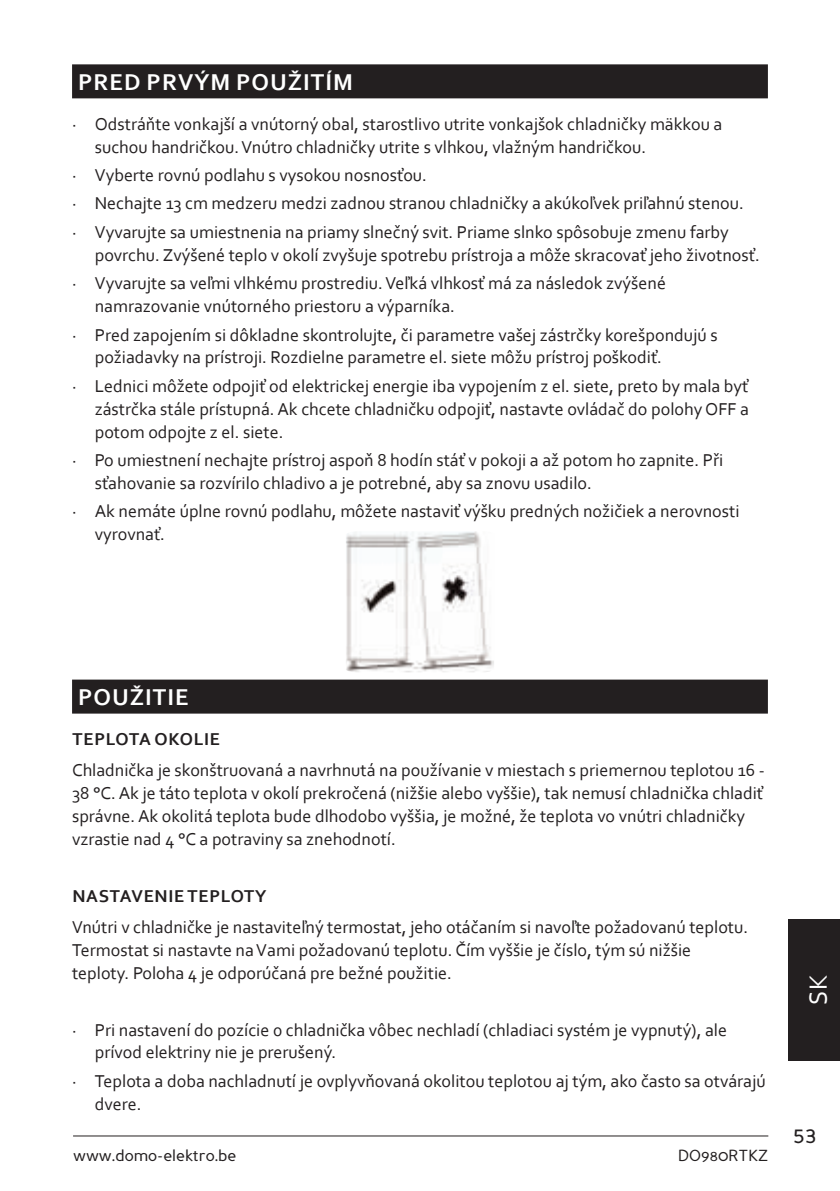
<style>
.page{position:relative;width:840px;height:1191px;background:#fff}
.page>*{position:absolute;margin:0;border:0;box-sizing:border-box;transform-origin:0 0}
.t1{font:26px "Corbel";color:#fff}
.t2{font:700 24px "Corbel";letter-spacing:.04em;color:#fff}
.t3{font:24px "Perspective Sans";color:#231f20}
.t4{font:18px/22.8px "Corbel";color:#231f20}
.t5{font:700 18px "Corbel";letter-spacing:.04em;color:#231f20}
.t6{font:16px "Perspective Sans";color:#231f20}
</style>
<div class="page">
<hr style="left:73px;top:1135px;width:694px;height:1px;background:#231f20">
<div style="left:788px;top:918px;width:51px;height:142px;background:#231f20"></div>
<div style="left:72px;top:64px;width:695px;height:34px;background:#231f20"></div>
<div style="left:72px;top:679px;width:695px;height:34px;background:#231f20"></div>
<img style="left:346px;top:531px;width:148px;height:141px">
<h2 class="t2" style="left:78px;top:67px;width:276px">PRED PRVÝM POUŽITÍM</h2>
<p class="t4" style="left:95px;top:113px;width:628px;text-indent:-23px">· Odstráňte vonkajší a vnútorný obal, starostlivo utrite vonkajšok chladničky mäkkou a suchou handričkou. Vnútro chladničky utrite s vlhkou, vlažným handričkou.</p>
<p class="t4" style="left:72px;top:162px;width:673px;line-height:28.4px">· Vyberte rovnú podlahu s vysokou nosnosťou.<br>· Nechajte 13 cm medzeru medzi zadnou stranou chladničky a akúkoľvek priľahnú stenou. · Vyvarujte sa umiestnenia na priamy slnečný svit. Priame slnko spôsobuje zmenu farby</p>
<p class="t4" style="left:72px;top:240px;width:688px;line-height:28.4px;text-indent:23px">povrchu. Zvýšené teplo v okolí zvyšuje spotrebu prístroja a môže skracovať jeho životnosť. · Vyvarujte sa veľmi vlhkému prostrediu. Veľká vlhkosť má za následok zvýšené</p>
<p class="t4" style="left:72px;top:291px;width:646px;line-height:28.4px;text-indent:23px">namrazovanie vnútorného priestoru a výparníka.<br>· Pred zapojením si dôkladne skontrolujte, či parametre vašej zástrčky korešpondujú s</p>
<p class="t4" style="left:72px;top:343px;width:677px;line-height:28.4px;text-indent:23px">požiadavky na prístroji. Rozdielne parametre el. siete môžu prístroj poškodiť.<br>· Lednici môžete odpojiť od elektrickej energie iba vypojením z el. siete, preto by mala byť</p>
<p class="t4" style="left:95px;top:397px;width:655px">zástrčka stále prístupná. Ak chcete chladničku odpojiť, nastavte ovládač do polohy OFF a potom odpojte z el. siete.</p>
<p class="t4" style="left:95px;top:449px;width:629px;text-indent:-23px">· Po umiestnení nechajte prístroj aspoň 8 hodín stáť v pokoji a až potom ho zapnite. Při sťahovanie sa rozvírilo chladivo a je potrebné, aby sa znovu usadilo.</p>
<p class="t4" style="left:95px;top:501px;width:646px;text-indent:-23px">· Ak nemáte úplne rovnú podlahu, môžete nastaviť výšku predných nožičiek a nerovnosti vyrovnať.</p>
<h2 class="t2" style="left:78px;top:682px;width:112px">POUŽITIE</h2>
<p class="t5" style="left:72px;top:730px;width:149px">TEPLOTA OKOLIE</p>
<p class="t4" style="left:72px;top:758px;width:694px">Chladnička je skonštruovaná a navrhnutá na používanie v miestach s priemernou teplotou 16 - 38 °C. Ak je táto teplota v okolí prekročená (nižšie alebo vyššie), tak nemusí chladnička chladiť správne. Ak okolitá teplota bude dlhodobo vyššia, je možné, že teplota vo vnútri chladničky vzrastie nad 4 °C a potraviny sa znehodnotí.</p>
<p class="t5" style="left:72px;top:887px;width:195px">NASTAVENIE TEPLOTY</p>
<p class="t4" style="left:72px;top:915px;width:677px">Vnútri v chladničke je nastaviteľný termostat, jeho otáčaním si navoľte požadovanú teplotu.<br>Termostat si nastavte na Vami požadovanú teplotu. Čím vyššie je číslo, tým sú nižšie teploty. Poloha 4 je odporúčaná pre bežné použitie.</p>
<p class="t4" style="left:95px;top:1019px;width:633px;text-indent:-23px">· Pri nastavení do pozície 0 chladnička vôbec nechladí (chladiaci systém je vypnutý), ale prívod elektriny nie je prerušený.</p>
<p class="t4" style="left:95px;top:1070px;width:672px;text-indent:-23px">· Teplota a doba nachladnutí je ovplyvňovaná okolitou teplotou aj tým, ako často sa otvárajú dvere.</p>
<p class="t6" style="left:73px;top:1149px;width:165px">www.domo-elektro.be</p>
<p class="t6" style="left:677px;top:1149px;width:91px">DO980RTKZ</p>
<h1 class="t1" style="left:805px;top:1004px;width:32px;rotate:-90deg">SK</h1>
<h2 class="t3" style="left:792px;top:1124px;width:26px">53</h2>
</div>
